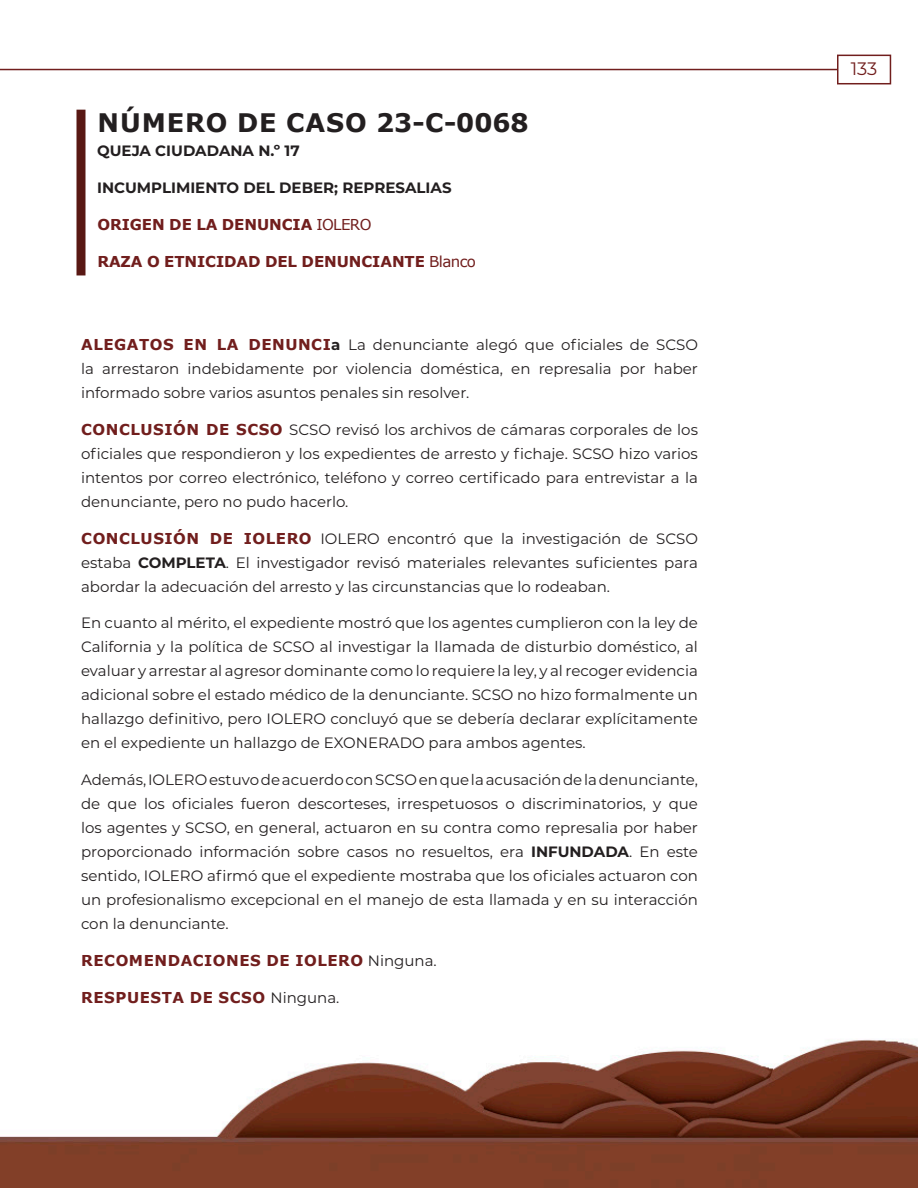
<style>
.page{position:relative;width:918px;height:1188px;background:#fff}
.page>*{position:absolute;margin:0;border:0;box-sizing:border-box;transform-origin:0 0}
.t1{font:700 25.5px "Verdana";letter-spacing:.035em;color:#231f20}
.t2{font:18px "Montserrat";color:#711e1d}
.t3{font:15px/24px "Montserrat";color:#231f20;text-align:justify}
.t4{font:700 15px "Verdana";letter-spacing:-.005em;color:#711e1d}
.t5{font:700 15px "Verdana";letter-spacing:.035em;color:#711e1d}
.t6{font:700 15px "Montserrat";color:#231f20}
.s1{font-weight:400}
.s2{font-family:"Verdana";font-weight:700;color:#711e1d}
.s3{font-weight:700}
.s4{font-family:"Montserrat";font-weight:400;color:#231f20}
</style>
<div class="page">
<hr style="left:0;top:69px;width:837px;height:1px;background:#711e1d">
<div style="left:837px;top:55px;width:54px;height:29px;border:2px solid #711e1d"></div>
<img style="left:0;top:1039px;width:918px;height:149px">
<div style="left:76px;top:110px;width:10px;height:165px;background:#591814"></div>
<h4 class="t1" style="left:98px;top:106px;width:433px">NÚMERO DE CASO 23-C-0068</h4>
<h4 class="t6" style="left:97px;top:140px;width:204px">QUEJA CIUDADANA N.º 17</h4>
<h4 class="t6" style="left:97px;top:177px;width:356px">INCUMPLIMIENTO DEL DEBER; REPRESALIAS</h4>
<h5 class="t4" style="left:97px;top:215px;width:276px">ORIGEN DE LA DENUNCIA <span class="s1">IOLERO</span></h5>
<h5 class="t4" style="left:97px;top:251px;width:380px">RAZA O ETNICIDAD DEL DENUNCIANTE <span class="s1">Blanco</span></h5>
<p class="t3" style="left:81px;top:332px;width:618px"><span class="s2">ALEGATOS EN LA DENUNCI</span><span class="s3">a</span> La denunciante alegó que ofciales de SCSO la arrestaron indebidamente por violencia doméstica, en represalia por haber informado sobre varios asuntos penales sin resolver.</p>
<p class="t3" style="left:81px;top:417px;width:619px"><span class="s2">CONCLUSIÓN DE SCSO</span> SCSO revisó los archivos de cámaras corporales de los ofciales que respondieron y los expedientes de arresto y fchaje. SCSO hizo varios intentos por correo electrónico, teléfono y correo certifcado para entrevistar a la denunciante, pero no pudo hacerlo.</p>
<p class="t3" style="left:81px;top:526px;width:618px"><span class="s2">CONCLUSIÓN DE IOLERO</span> IOLERO encontró que la investigación de SCSO estaba <span class="s3">COMPLETA</span>. El investigador revisó materiales relevantes sufcientes para abordar la adecuación del arresto y las circunstancias que lo rodeaban.</p>
<p class="t3" style="left:81px;top:611px;width:619px">En cuanto al mérito, el expediente mostró que los agentes cumplieron con la ley de California y la política de SCSO al investigar la llamada de disturbio doméstico, al evaluar y arrestar al agresor dominante como lo requiere la ley, y al recoger evidencia adicional sobre el estado médico de la denunciante. SCSO no hizo formalmente un hallazgo defnitivo, pero IOLERO concluyó que se debería declarar explícitamente en el expediente un hallazgo de EXONERADO para ambos agentes.</p>
<p class="t3" style="left:81px;top:767px;width:619px">Además, IOLERO estuvo de acuerdo con SCSO en que la acusación de la denunciante, de que los ofciales fueron descorteses, irrespetuosos o discriminatorios, y que los agentes y SCSO, en general, actuaron en su contra como represalia por haber proporcionado información sobre casos no resueltos, era <span class="s3">INFUNDADA</span>. En este sentido, IOLERO afrmó que el expediente mostraba que los ofciales actuaron con un profesionalismo excepcional en el manejo de esta llamada y en su interacción con la denunciante.</p>
<p class="t5" style="left:81px;top:951px;width:357px">RECOMENDACIONES DE IOLERO <span class="s4">Ninguna.</span></p>
<p class="t5" style="left:81px;top:987px;width:260px">RESPUESTA DE SCSO <span class="s4">Ninguna.</span></p>
<p class="t2" style="left:851px;top:57px;width:28px">133</p>
</div>
